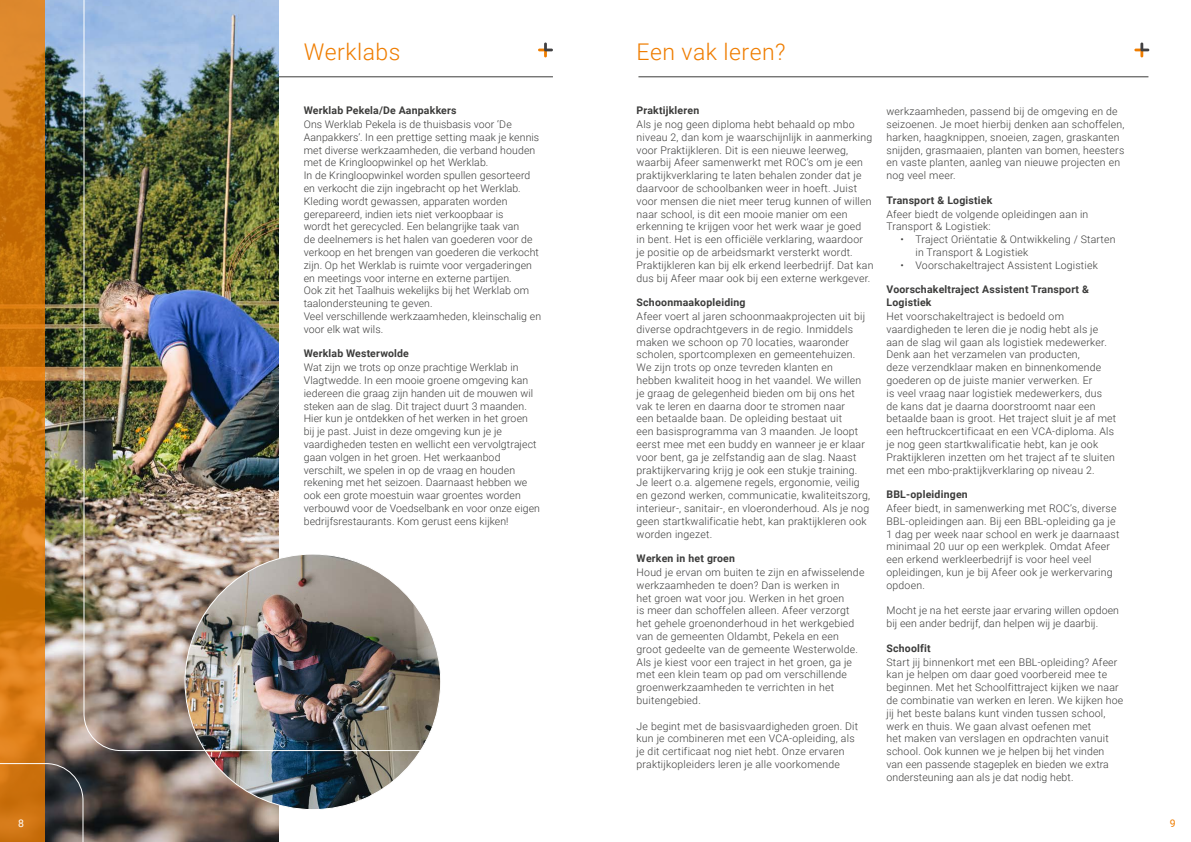
<style>
.page{position:relative;width:1191px;height:842px;background:#fff}
.page>*{position:absolute;margin:0;border:0;box-sizing:border-box;transform-origin:0 0}
.t1{font:300 23px "Roboto";letter-spacing:.02em;color:#ef7d00}
.t2{font:300 10.5px/12.8px "Roboto";letter-spacing:.02em;color:#3c3c3b}
.t3{font:700 10.5px/12.8px "Roboto";letter-spacing:.02em;color:#3c3c3b}
.t4{font:10.5px "Roboto";color:#ef7d00}
.t5{font:10.5px "Roboto";color:#fff}
</style>
<div class="page">
<hr style="left:638px;top:77px;width:510px;height:1px;background:#3c3c3b">
<svg style="left:1134px;top:43px;width:15px;height:14px"></svg>
<img style="left:44px;top:0;width:234px;height:842px">
<img style="left:185px;top:554px;width:255px;height:256px;border-radius:128px">
<svg style="left:0;top:0;width:44px;height:762px"></svg>
<svg style="left:0;top:762px;width:84px;height:80px"></svg>
<img style="left:83px;top:0;width:470px;height:751px">
<p class="t5" style="left:18px;top:816px;width:7px">8</p>
<h1 class="t1" style="left:304px;top:36px;width:98px">Werklabs</h1>
<p class="t3" style="left:304px;top:104px;width:154px">Werklab Pekela/De Aanpakkers</p>
<p class="t2" style="left:304px;top:117px;width:239px">Ons Werklab Pekela is de thuisbasis voor ‘De Aanpakkers’. In een prettige setting maak je kennis met diverse werkzaamheden, die verband houden met de Kringloopwinkel op het Werklab.<br>In de Kringloopwinkel worden spullen gesorteerd en verkocht die zijn ingebracht op het Werklab.<br>Kleding wordt gewassen, apparaten worden gerepareerd, indien iets niet verkoopbaar is<br>wordt het gerecycled. Een belangrijke taak van<br>de deelnemers is het halen van goederen voor de verkoop en het brengen van goederen die verkocht zijn. Op het Werklab is ruimte voor vergaderingen en meetings voor interne en externe partijen.<br>Ook zit het Taalhuis wekelijks bij het Werklab om taalondersteuning te geven.<br>Veel verschillende werkzaamheden, kleinschalig en voor elk wat wils.</p>
<p class="t3" style="left:304px;top:347px;width:107px">Werklab Westerwolde</p>
<p class="t2" style="left:304px;top:361px;width:238px">Wat zijn we trots op onze prachtige Werklab in Vlagtwedde. In een mooie groene omgeving kan iedereen die graag zijn handen uit de mouwen wil steken aan de slag. Dit traject duurt 3 maanden.<br>Hier kun je ontdekken of het werken in het groen bij je past. Juist in deze omgeving kun je je vaardigheden testen en wellicht een vervolgtraject gaan volgen in het groen. Het werkaanbod verschilt, we spelen in op de vraag en houden rekening met het seizoen. Daarnaast hebben we ook een grote moestuin waar groentes worden verbouwd voor de Voedselbank en voor onze eigen bedrijfsrestaurants. Kom gerust eens kijken!</p>
<h1 class="t1" style="left:636px;top:36px;width:150px">Een vak leren?</h1>
<p class="t3" style="left:636px;top:104px;width:64px">Praktijkleren</p>
<p class="t2" style="left:636px;top:117px;width:238px">Als je nog geen diploma hebt behaald op mbo niveau 2, dan kom je waarschijnlijk in aanmerking voor Praktijkleren. Dit is een nieuwe leerweg, waarbij Afeer samenwerkt met ROC’s om je een praktijkverklaring te laten behalen zonder dat je daarvoor de schoolbanken weer in hoeft. Juist voor mensen die niet meer terug kunnen of willen naar school, is dit een mooie manier om een erkenning te krijgen voor het werk waar je goed<br>in bent. Het is een officiële verklaring, waardoor je positie op de arbeidsmarkt versterkt wordt.<br>Praktijkleren kan bij elk erkend leerbedrijf. Dat kan dus bij Afeer maar ook bij een externe werkgever.</p>
<p class="t3" style="left:636px;top:296px;width:110px">Schoonmaakopleiding</p>
<p class="t2" style="left:636px;top:309px;width:235px">Afeer voert al jaren schoonmaakprojecten uit bij diverse opdrachtgevers in de regio. Inmiddels maken we schoon op 70 locaties, waaronder scholen, sportcomplexen en gemeentehuizen.<br>We zijn trots op onze tevreden klanten en hebben kwaliteit hoog in het vaandel. We willen je graag de gelegenheid bieden om bij ons het vak te leren en daarna door te stromen naar<br>een betaalde baan. De opleiding bestaat uit<br>een basisprogramma van 3 maanden. Je loopt eerst mee met een buddy en wanneer je er klaar voor bent, ga je zelfstandig aan de slag. Naast praktijkervaring krijg je ook een stukje training.<br>Je leert o.a. algemene regels, ergonomie, veilig en gezond werken, communicatie, kwaliteitszorg, interieur-, sanitair-, en vloeronderhoud. Als je nog geen startkwalificatie hebt, kan praktijkleren ook worden ingezet.</p>
<p class="t3" style="left:636px;top:552px;width:100px">Werken in het groen</p>
<p class="t2" style="left:636px;top:565px;width:229px">Houd je ervan om buiten te zijn en afwisselende werkzaamheden te doen? Dan is werken in<br>het groen wat voor jou. Werken in het groen<br>is meer dan schoffelen alleen. Afeer verzorgt het gehele groenonderhoud in het werkgebied van de gemeenten Oldambt, Pekela en een groot gedeelte van de gemeente Westerwolde.<br>Als je kiest voor een traject in het groen, ga je met een klein team op pad om verschillende groenwerkzaamheden te verrichten in het buitengebied.</p>
<p class="t2" style="left:636px;top:719px;width:223px">Je begint met de basisvaardigheden groen. Dit kun je combineren met een VCA-opleiding, als je dit certificaat nog niet hebt. Onze ervaren praktijkopleiders leren je alle voorkomende</p>
<p class="t2" style="left:886px;top:105px;width:239px">werkzaamheden, passend bij de omgeving en de seizoenen. Je moet hierbij denken aan schoffelen, harken, haagknippen, snoeien, zagen, graskanten snijden, grasmaaien, planten van bomen, heesters en vaste planten, aanleg van nieuwe projecten en nog veel meer.</p>
<p class="t3" style="left:886px;top:193px;width:107px">Transport &amp; Logistiek</p>
<p class="t2" style="left:886px;top:207px;width:203px">Afeer biedt de volgende opleidingen aan in<br>Transport &amp; Logistiek:</p>
<p class="t2" style="left:915px;top:233px;width:202px;text-indent:-15px">• Traject Oriëntatie &amp; Ontwikkeling / Starten in Transport &amp; Logistiek</p>
<p class="t2" style="left:900px;top:258px;width:199px">• Voorschakeltraject Assistent Logistiek</p>
<p class="t3" style="left:886px;top:283px;width:204px">Voorschakeltraject Assistent Transport &amp;<br>Logistiek</p>
<p class="t2" style="left:886px;top:309px;width:231px">Het voorschakeltraject is bedoeld om vaardigheden te leren die je nodig hebt als je aan de slag wil gaan als logistiek medewerker.<br>Denk aan het verzamelen van producten,<br>deze verzendklaar maken en binnenkomende goederen op de juiste manier verwerken. Er<br>is veel vraag naar logistiek medewerkers, dus de kans dat je daarna doorstroomt naar een betaalde baan is groot. Het traject sluit je af met een heftruckcertificaat en een VCA-diploma. Als je nog geen startkwalificatie hebt, kan je ook Praktijkleren inzetten om het traject af te sluiten met een mbo-praktijkverklaring op niveau 2.</p>
<p class="t3" style="left:886px;top:488px;width:83px">BBL-opleidingen</p>
<p class="t2" style="left:886px;top:501px;width:234px">Afeer biedt, in samenwerking met ROC’s, diverse BBL-opleidingen aan. Bij een BBL-opleiding ga je 1 dag per week naar school en werk je daarnaast minimaal 20 uur op een werkplek. Omdat Afeer een erkend werkleerbedrijf is voor heel veel opleidingen, kun je bij Afeer ook je werkervaring opdoen.</p>
<p class="t2" style="left:886px;top:604px;width:234px">Mocht je na het eerste jaar ervaring willen opdoen bij een ander bedrijf, dan helpen wij je daarbij.</p>
<p class="t3" style="left:886px;top:641px;width:46px">Schoolfit</p>
<p class="t2" style="left:886px;top:655px;width:238px">Start jij binnenkort met een BBL-opleiding? Afeer kan je helpen om daar goed voorbereid mee te beginnen. Met het Schoolfittraject kijken we naar de combinatie van werken en leren. We kijken hoe jij het beste balans kunt vinden tussen school, werk en thuis. We gaan alvast oefenen met<br>het maken van verslagen en opdrachten vanuit school. Ook kunnen we je helpen bij het vinden van een passende stageplek en bieden we extra ondersteuning aan als je dat nodig hebt.</p>
<p class="t4" style="left:1170px;top:816px;width:7px">9</p>
</div>
